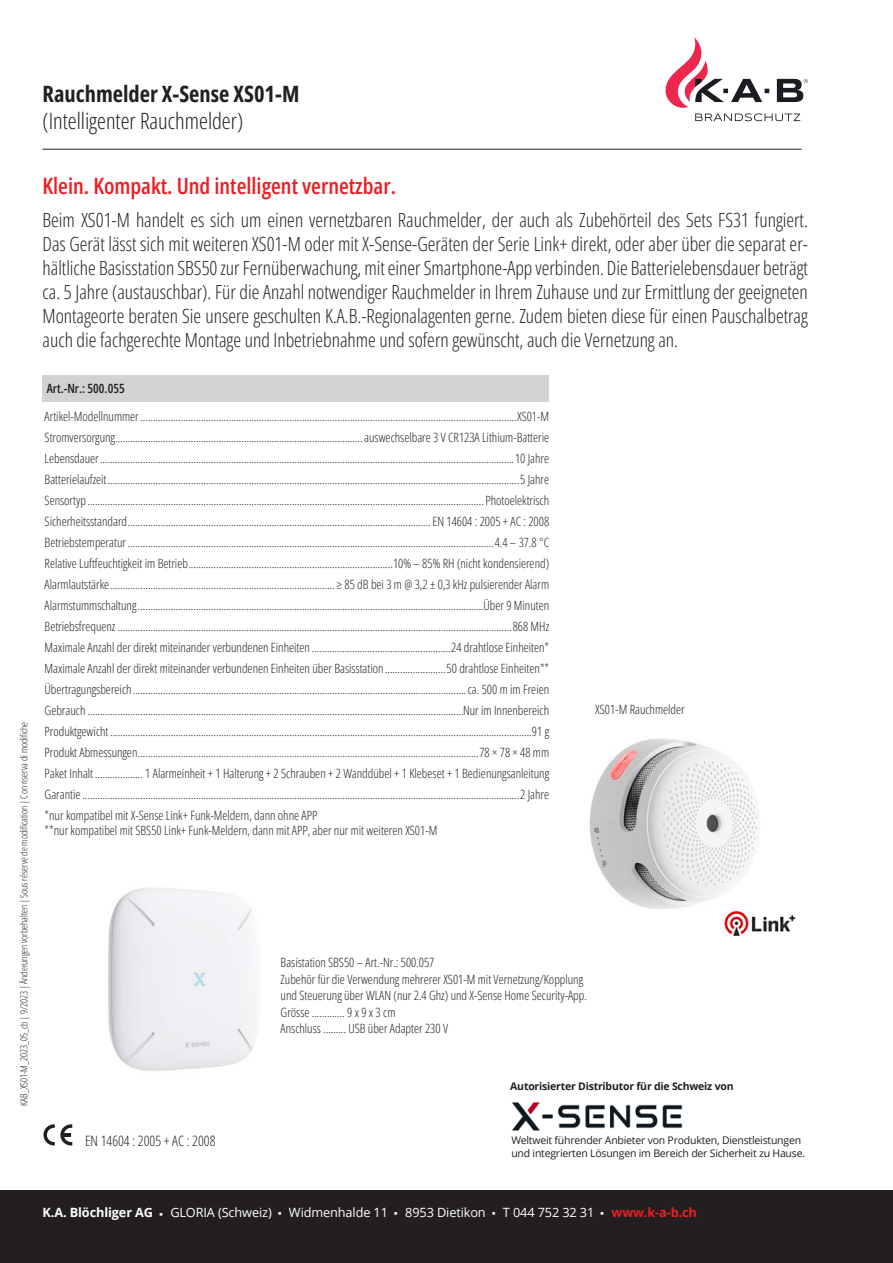
<style>
.page{position:relative;width:893px;height:1263px;background:#fff}
.page>*{position:absolute;margin:0;border:0;box-sizing:border-box;transform-origin:0 0}
.t1{font:600 22.5px "Open Sans Condensed";color:#ee1d23}
.t2{font:300 22.5px "Open Sans Condensed";color:#231f20}
.t3{font:700 22.5px "Open Sans Condensed";color:#231f20}
.t4{font:300 19.5px/24px "Open Sans Condensed";color:#231f20;text-align:justify}
.t5{font:300 14.25px "Open Sans Condensed";color:#231f20}
.t6{font:300 12.75px/21px "Open Sans Condensed";color:#231f20;text-align:justify}
.t7{font:12.75px "Open Sans";letter-spacing:-.01em;color:#fff}
.t8{font:600 12.75px "Open Sans Condensed";color:#231f20}
.t9{font:700 12.75px "Open Sans";letter-spacing:-.01em;color:#fff}
.t10{font:700 12.75px "Open Sans";color:#ee1d23}
.t11{font:10.5px/12.6px "Open Sans";letter-spacing:-.02em;color:#231f20}
.t12{font:700 10.5px "Open Sans";letter-spacing:-.02em;color:#231f20}
.t13{font:300 9.75px "Open Sans Condensed";color:#231f20}
</style>
<div class="page">
<svg style="left:665px;top:37px;width:143px;height:84px"></svg>
<img style="left:108px;top:887px;width:149px;height:184px">
<div style="left:43px;top:375px;width:506px;height:27px;background:#d1d2d4"></div>
<img style="left:589px;top:739px;width:171px;height:170px">
<img style="left:512px;top:1102px;width:171px;height:29px">
<img style="left:715px;top:903px;width:81px;height:33px">
<svg style="left:43px;top:1124px;width:29px;height:21px"></svg>
<div style="left:0;top:1191px;width:893px;height:72px;background:#231f20"></div>
<hr style="left:43px;top:149px;width:758px;height:1px;background:#231f20">
<h1 class="t3" style="left:43px;top:79px;width:258px">Rauchmelder X-Sense XS01-M</h1>
<h1 class="t2" style="left:43px;top:106px;width:202px">(Intelligenter Rauchmelder)</h1>
<p class="t13" style="left:17px;top:1106px;width:385px;rotate:-90deg">KAB_XS01-M_2023_05_cb | 9/2023 | Änderungen vorbehalten | Sous réserve de modification | Con riserva di modifiche</p>
<h1 class="t1" style="left:43px;top:171px;width:355px">Klein. Kompakt. Und intelligent vernetzbar.</h1>
<p class="t4" style="left:43px;top:207px;width:767px">Beim XS01-M handelt es sich um einen vernetzbaren Rauchmelder, der auch als Zubehörteil des Sets FS31 fungiert.<br>Das Gerät lässt sich mit weiteren XS01-M oder mit X-Sense-Geräten der Serie Link+ direkt, oder aber über die separat er&shy;hältliche Basisstation SBS50 zur Fernüberwachung, mit einer Smartphone-App verbinden. Die Batterielebensdauer beträgt ca. 5 Jahre (austauschbar). Für die Anzahl notwendiger Rauchmelder in Ihrem Zuhause und zur Ermittlung der geeigneten Montageorte beraten Sie unsere geschulten K.A.B.-Regionalagenten gerne. Zudem bieten diese für einen Pauschalbetrag auch die fachgerechte Montage und Inbetriebnahme und sofern gewünscht, auch die Vernetzung an.</p>
<p class="t8" style="left:47px;top:379px;width:80px">Art.-Nr.: 500.055</p>
<p class="t6" style="left:45px;top:405px;width:506px">Artikel-Modellnummer.....................................................................................................................................................XS01-M Stromversorgung..................................................................................................auswechselbare 3 V CR123A Lithium-Batterie Lebensdauer....................................................................................................................................................................10 Jahre Batterielaufzeit...................................................................................................................................................................5 Jahre Sensortyp ............................................................................................................................................................. Photoelektrisch Sicherheitsstandard........................................................................................................................EN 14604 : 2005 + AC : 2008<br>Betriebstemperatur .................................................................................................................................................4.4 – 37.8 °C Relative Luftfeuchtigkeit im Betrieb.................................................................................10% – 85% RH (nicht kondensierend)<br>Alarmlautstärke......................................................................................... ≥ 85 dB bei 3 m @ 3,2 ± 0,3 kHz pulsierender Alarm Alarmstummschaltung.........................................................................................................................................Über 9 Minuten Betriebsfrequenz ............................................................................................................................................................868 MHz Maximale Anzahl der direkt miteinander verbundenen Einheiten .......................................................24 drahtlose Einheiten* Maximale Anzahl der direkt miteinander verbundenen Einheiten über Basisstation........................50 drahtlose Einheiten** Übertragungsbereich....................................................................................................................................ca. 500 m im Freien Gebrauch .....................................................................................................................................................Nur im Innenbereich Produktgewicht .......................................................................................................................................................................91 g Produkt Abmessungen.......................................................................................................................................78 × 78 × 48 mm Paket Inhalt ................... 1 Alarmeinheit + 1 Halterung + 2 Schrauben + 2 Wanddübel + 1 Klebeset + 1 Bedienungsanleitung Garantie.............................................................................................................................................................................2 Jahre *nur kompatibel mit X-Sense Link+ Funk-Meldern, dann ohne APP</p>
<p class="t6" style="left:45px;top:820px;width:394px">**nur kompatibel mit SBS50 Link+ Funk-Meldern, dann mit APP, aber nur mit weiteren XS01-M</p>
<p class="t6" style="left:595px;top:699px;width:91px">XS01-M Rauchmelder</p>
<p class="t6" style="left:281px;top:954px;width:308px;line-height:16.5px;text-align:left">Basistation SBS50 – Art.-Nr.: 500.057<br>Zubehör für die Verwendung mehrerer XS01-M mit Vernetzung/Kopplung und Steuerung über WLAN (nur 2.4 Ghz) und X-Sense Home Security-App.<br>Grösse ............. 9 x 9 x 3 cm<br>Anschluss ......... USB über Adapter 230 V</p>
<p class="t5" style="left:85px;top:1131px;width:132px">EN 14604 : 2005 + AC : 2008</p>
<p class="t12" style="left:510px;top:1079px;width:225px">Autorisierter Distributor für die Schweiz von</p>
<p class="t11" style="left:511px;top:1133px;width:295px">Weltweit führender Anbieter von Produkten, Dienstleistungen und integrierten Lösungen im Bereich der Sicherheit zu Hause.</p>
<p class="t9" style="left:43px;top:1204px;width:112px">K.A. Blöchliger AG</p>
<p class="t7" style="left:159px;top:1204px;width:114px">■ GLORIA (Schweiz)</p>
<p class="t7" style="left:278px;top:1204px;width:111px">■ Widmenhalde 11</p>
<p class="t7" style="left:394px;top:1204px;width:93px">■ 8953 Dietikon</p>
<p class="t7" style="left:492px;top:1204px;width:104px">■ T 044 752 32 31</p>
<p class="t10" style="left:601px;top:1204px;width:98px"><sup>■</sup> www.k-a-b.ch</p>
</div>
